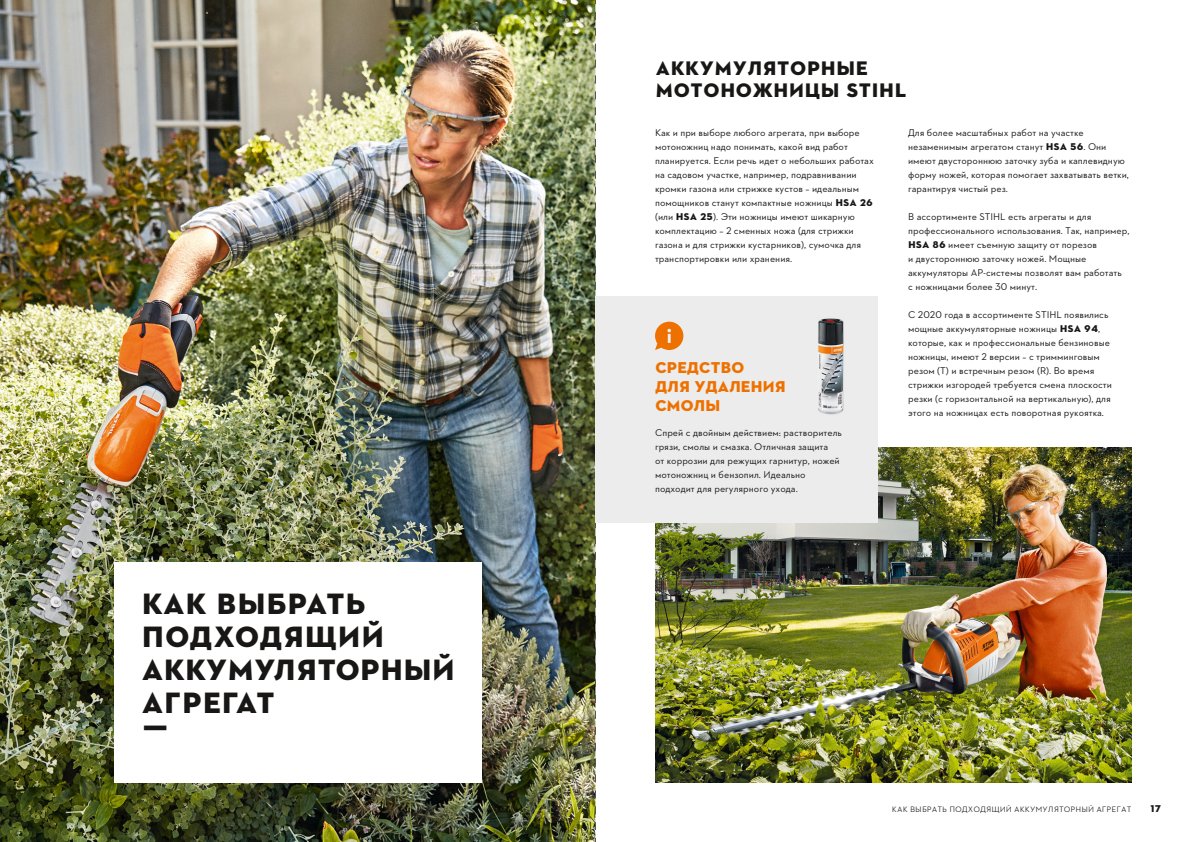
<style>
.page{position:relative;width:1191px;height:842px;background:#fff}
.page>*{position:absolute;margin:0;border:0;box-sizing:border-box;transform-origin:0 0}
.t1{font:30px/33px "STIHL Contraface Display Titling";letter-spacing:-.015em;color:#181716}
.t2{font:20px/22px "STIHL Contraface Display Titling";color:#181716}
.t3{font:16px/19.2px "STIHL Contraface Display Titling";letter-spacing:-.03em;color:#ee7100}
.t4{font:10px/14px "STIHL Contraface Text";color:#181716}
.t5{font:10px "STIHL Contraface Display Titling";color:#181716}
.t6{font:500 8px "STIHL Contraface Display";color:#181716}
.s1{font-family:"STIHL Contraface Display Titling"}
</style>
<div class="page">
<img style="left:0;top:0;width:1132px;height:842px">
<div style="left:114px;top:562px;width:367px;height:220px;background:#fff"></div>
<img style="left:655px;top:448px;width:476px;height:334px">
<svg style="left:595px;top:12px;width:1px;height:830px"></svg>
<div style="left:595px;top:296px;width:283px;height:226px;background:#ececec"></div>
<svg style="left:655px;top:322px;width:28px;height:28px"></svg>
<img style="left:818px;top:318px;width:26px;height:97px">
<h1 class="t1" style="left:142px;top:587px;width:315px">Как выбрать подходящий аккумуляторный агрегат<br>ƒ</h1>
<h2 class="t2" style="left:655px;top:57px;width:253px">АККУМУЛЯТОРНЫЕ<br>МОТОНОЖНИЦЫ STIHL</h2>
<p class="t4" style="left:655px;top:125px;width:220px">Как и при выборе любого агрегата, при выборе мотоножниц надо понимать, какой вид работ планируется. Если речь идет о небольших работах на садовом участке, например, подравнивании кромки газона или стрижке кустов – идеальным помощников станут компактные ножницы <span class="s1">HSA 26 </span>(или <span class="s1">HSA 25</span>). Эти ножницы имеют шикарную комплектацию – 2 сменных ножа (для стрижки газона и для стрижки кустарников), сумочка для транспортировки или хранения.</p>
<h3 class="t3" style="left:655px;top:358px;width:132px">Средство<br>для удаления смолы</h3>
<p class="t4" style="left:655px;top:425px;width:188px">Спрей с двойным действием: растворитель грязи, смолы и смазка. Отличная защита<br>от коррозии для режущих гарнитур, ножей мотоножниц и бензопил. Идеально подходит для регулярного ухода.</p>
<p class="t4" style="left:908px;top:125px;width:222px">Для более масштабных работ на участке незаменимым агрегатом станут <span class="s1">HSA 56</span>. Они имеют двустороннюю заточку зуба и каплевидную форму ножей, которая помогает захватывать ветки, гарантируя чистый рез.</p>
<p class="t4" style="left:908px;top:209px;width:223px">В ассортименте STIHL есть агрегаты и для профессионального использования. Так, например, <span class="s1">HSA 86</span> имеет съемную защиту от порезов<br>и двустороннюю заточку ножей. Мощные аккумуляторы AP-системы позволят вам работать<br>с ножницами более 30 минут.</p>
<p class="t4" style="left:908px;top:307px;width:205px">С 2020 года в ассортименте STIHL появились мощные аккумуляторные ножницы <span class="s1">HSA 94</span>, которые, как и профессиональные бензиновые ножницы, имеют 2 версии – с тримминговым резом (T) и встречным резом (R). Во время стрижки изгородей требуется смена плоскости резки (с горизонтальной на вертикальную), для этого на ножницах есть поворотная рукоятка.</p>
<p class="t6" style="left:892px;top:805px;width:241px">Как выбрать подходящий аккумуляторный агрегат</p>
<p class="t5" style="left:1150px;top:802px;width:12px">17</p>
</div>
